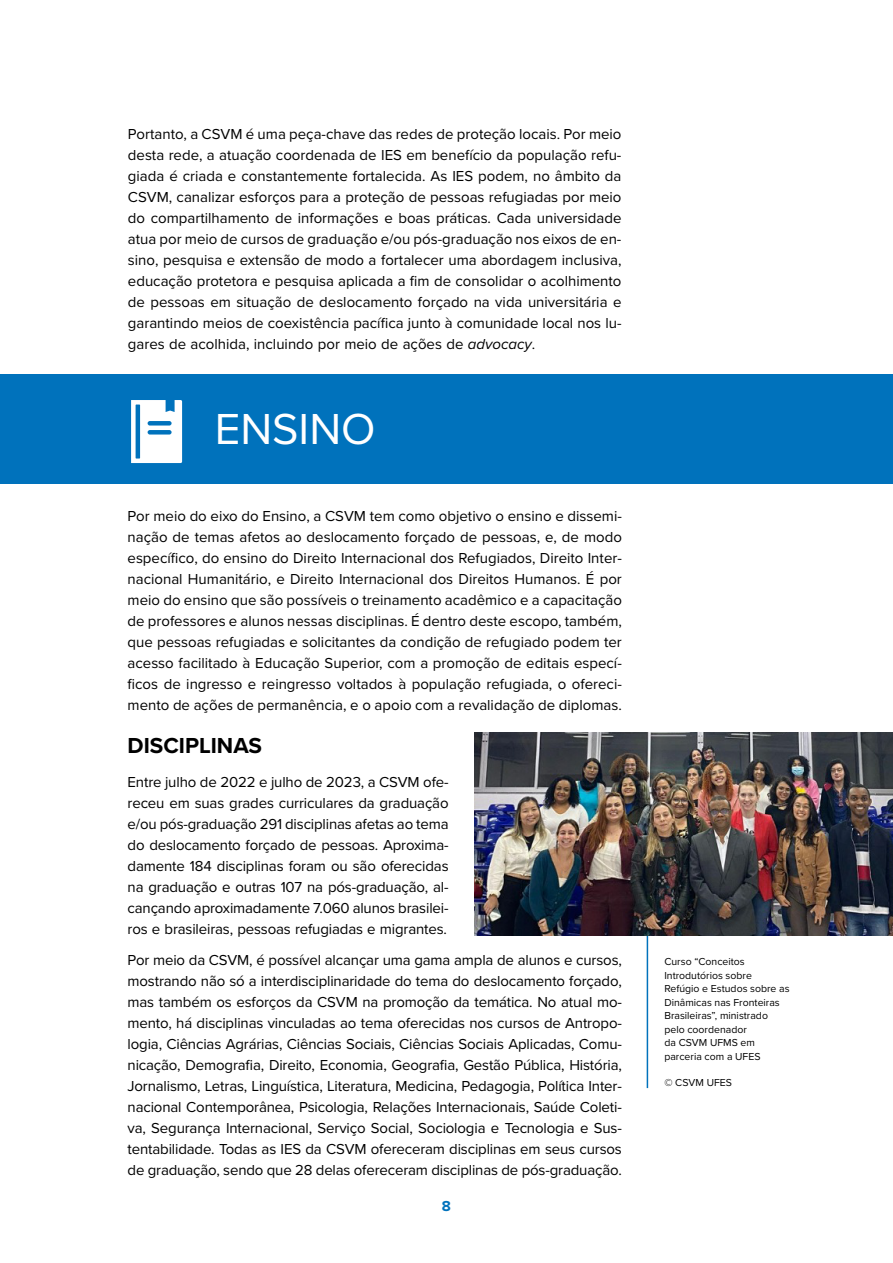
<style>
.page{position:relative;width:893px;height:1263px;background:#fff}
.page>*{position:absolute;margin:0;border:0;box-sizing:border-box;transform-origin:0 0}
.t1{font:45px "Proxima Nova";color:#fff}
.t2{font:700 22.5px "Proxima Nova";color:#000}
.t3{font:15px/21px "Proxima Nova";letter-spacing:-.005em;color:#000;text-align:justify}
.t4{font:700 15px "Proxima Nova";color:#0072bc}
.t5{font:10.5px/13.5px "Proxima Nova";color:#000}
.s1{font-style:italic}
</style>
<div class="page">
<hr style="left:647px;top:935px;width:1px;height:153px;background:#0072bc">
<div style="left:0;top:374px;width:893px;height:109px;background:#0072bc"></div>
<svg style="left:131px;top:400px;width:51px;height:63px;background:#d2e6f3"></svg>
<img style="left:474px;top:733px;width:419px;height:202px">
<p class="t3" style="left:128px;top:123px;width:495px">Portanto, a CSVM é uma peça-chave das redes de proteção locais. Por meio desta rede, a atuação coordenada de IES em benefício da população refu&shy;giada é criada e constantemente fortalecida. As IES podem, no âmbito da CSVM, canalizar esforços para a proteção de pessoas refugiadas por meio do compartilhamento de informações e boas práticas. Cada universidade atua por meio de cursos de graduação e/ou pós-graduação nos eixos de en&shy;sino, pesquisa e extensão de modo a fortalecer uma abordagem inclusiva, educação protetora e pesquisa aplicada a fim de consolidar o acolhimento de pessoas em situação de deslocamento forçado na vida universitária e garantindo meios de coexistência pacífica junto à comunidade local nos lu&shy;gares de acolhida, incluindo por meio de ações de <span class="s1">advocacy</span>.</p>
<h1 class="t1" style="left:215px;top:395px;width:162px">ENSINO</h1>
<p class="t3" style="left:128px;top:504px;width:496px">Por meio do eixo do Ensino, a CSVM tem como objetivo o ensino e dissemi&shy;nação de temas afetos ao deslocamento forçado de pessoas, e, de modo específico, do ensino do Direito Internacional dos Refugiados, Direito Inter&shy;nacional Humanitário, e Direito Internacional dos Direitos Humanos. É por meio do ensino que são possíveis o treinamento acadêmico e a capacitação de professores e alunos nessas disciplinas. É dentro deste escopo, também, que pessoas refugiadas e solicitantes da condição de refugiado podem ter acesso facilitado à Educação Superior, com a promoção de editais especí&shy;ficos de ingresso e reingresso voltados à população refugiada, o ofereci&shy;mento de ações de permanência, e o apoio com a revalidação de diplomas.</p>
<h2 class="t2" style="left:128px;top:729px;width:136px">DISCIPLINAS</h2>
<p class="t3" style="left:128px;top:771px;width:323px">Entre julho de 2022 e julho de 2023, a CSVM ofe&shy;receu em suas grades curriculares da graduação e/ou pós-graduação 291 disciplinas afetas ao tema do deslocamento forçado de pessoas. Aproxima&shy;damente 184 disciplinas foram ou são oferecidas na graduação e outras 107 na pós-graduação, al&shy;cançando aproximadamente 7.060 alunos brasilei&shy;ros e brasileiras, pessoas refugiadas e migrantes.</p>
<p class="t3" style="left:128px;top:949px;width:496px">Por meio da CSVM, é possível alcançar uma gama ampla de alunos e cursos, mostrando não só a interdisciplinaridade do tema do deslocamento forçado, mas também os esforços da CSVM na promoção da temática. No atual mo&shy;mento, há disciplinas vinculadas ao tema oferecidas nos cursos de Antropo&shy;logia, Ciências Agrárias, Ciências Sociais, Ciências Sociais Aplicadas, Comu&shy;nicação, Demografia, Direito, Economia, Geografia, Gestão Pública, História, Jornalismo, Letras, Linguística, Literatura, Medicina, Pedagogia, Política Inter&shy;nacional Contemporânea, Psicologia, Relações Internacionais, Saúde Coleti&shy;va, Segurança Internacional, Serviço Social, Sociologia e Tecnologia e Sus&shy;tentabilidade. Todas as IES da CSVM ofereceram disciplinas em seus cursos de graduação, sendo que 28 delas ofereceram disciplinas de pós-graduação.</p>
<p class="t4" style="left:442px;top:1195px;width:11px">8</p>
<p class="t5" style="left:664px;top:954px;width:127px">Curso “Conceitos<br>Introdutórios sobre<br>Refúgio e Estudos sobre as<br>Dinâmicas nas Fronteiras<br>Brasileiras”, ministrado pelo coordenador<br>da CSVM UFMS em parceria com a UFES</p>
<p class="t5" style="left:664px;top:1075px;width:69px">© CSVM UFES</p>
</div>
